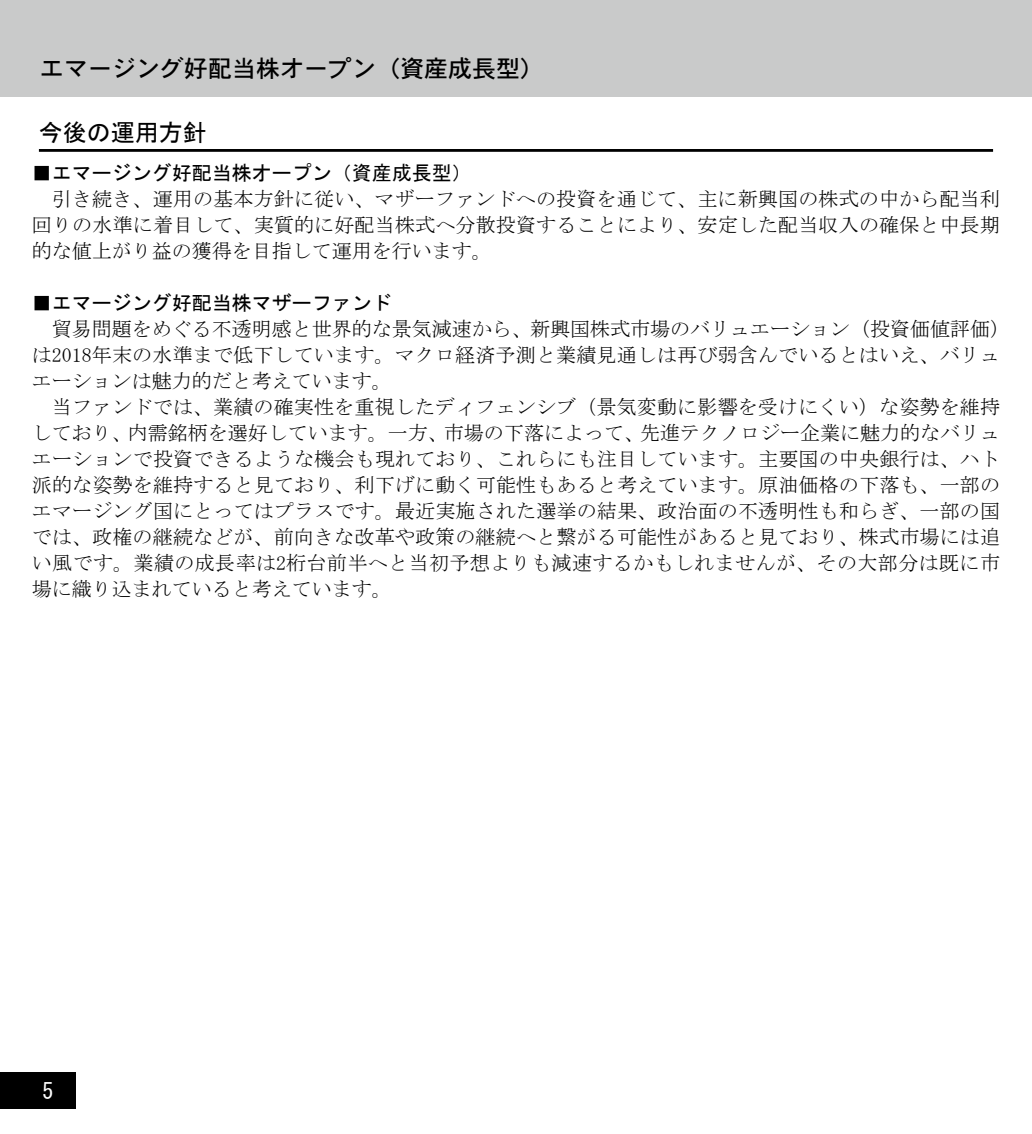
<style>
.page{position:relative;width:1032px;height:1134px;background:#fff}
.page>*{position:absolute;margin:0;border:0;box-sizing:border-box;transform-origin:0 0}
.t1{font:24px "DFHS Gothic W5 WIN RKSJ H";color:#000}
.t2{font:24px "MS Gothic";color:#000}
.t3{font:22px "MS Gothic";color:#fff}
.t4{font:20px/26px "MS Mincho";color:#000;text-align:justify}
.t5{font:20px "MS Gothic";color:#000}
</style>
<div class="page">
<hr style="left:39px;top:149px;width:954px;height:3px;background:#000">
<div style="left:0;top:0;width:1032px;height:96px;background:#c9caca"></div>
<div style="left:0;top:1072px;width:76px;height:36px;background:#000"></div>
<p class="t1" style="left:40px;top:56px;width:505px">エマージング好配当株オープン（資産成長型）</p>
<p class="t2" style="left:39px;top:120px;width:169px">今後の運用方針</p>
<p class="t5" style="left:32px;top:162px;width:441px">■エマージング好配当株オープン（資産成長型）</p>
<p class="t4" style="left:32px;top:185px;width:970px;text-indent:20px">引き続き、運用の基本方針に従い、マザーファンドへの投資を通じて、主に新興国の株式の中から配当利回りの水準に着目して、実質的に好配当株式へ分散投資することにより、安定した配当収入の確保と中長期的な値上がり益の獲得を目指して運用を行います。</p>
<p class="t5" style="left:32px;top:292px;width:361px">■エマージング好配当株マザーファンド</p>
<p class="t4" style="left:32px;top:315px;width:980px;text-align:left;text-indent:20px">貿易問題をめぐる不透明感と世界的な景気減速から、新興国株式市場のバリュエーション（投資価値評価）は2018年末の水準まで低下しています。マクロ経済予測と業績見通しは再び弱含んでいるとはいえ、バリュエーションは魅力的だと考えています。</p>
<p class="t4" style="left:32px;top:393px;width:970px;text-indent:20px">当ファンドでは、業績の確実性を重視したディフェンシブ（景気変動に影響を受けにくい）な姿勢を維持しており、内需銘柄を選好しています。一方、市場の下落によって、先進テクノロジー企業に魅力的なバリュエーションで投資できるような機会も現れており、これらにも注目しています。主要国の中央銀行は、ハト派的な姿勢を維持すると見ており、利下げに動く可能性もあると考えています。原油価格の下落も、一部のエマージング国にとってはプラスです。最近実施された選挙の結果、政治面の不透明性も和らぎ、一部の国では、政権の継続などが、前向きな改革や政策の継続へと繋がる可能性があると見ており、株式市場には追い風です。業績の成長率は2桁台前半へと当初予想よりも減速するかもしれませんが、その大部分は既に市場に織り込まれていると考えています。</p>
<p class="t3" style="left:42px;top:1080px;width:12px">5</p>
</div>
